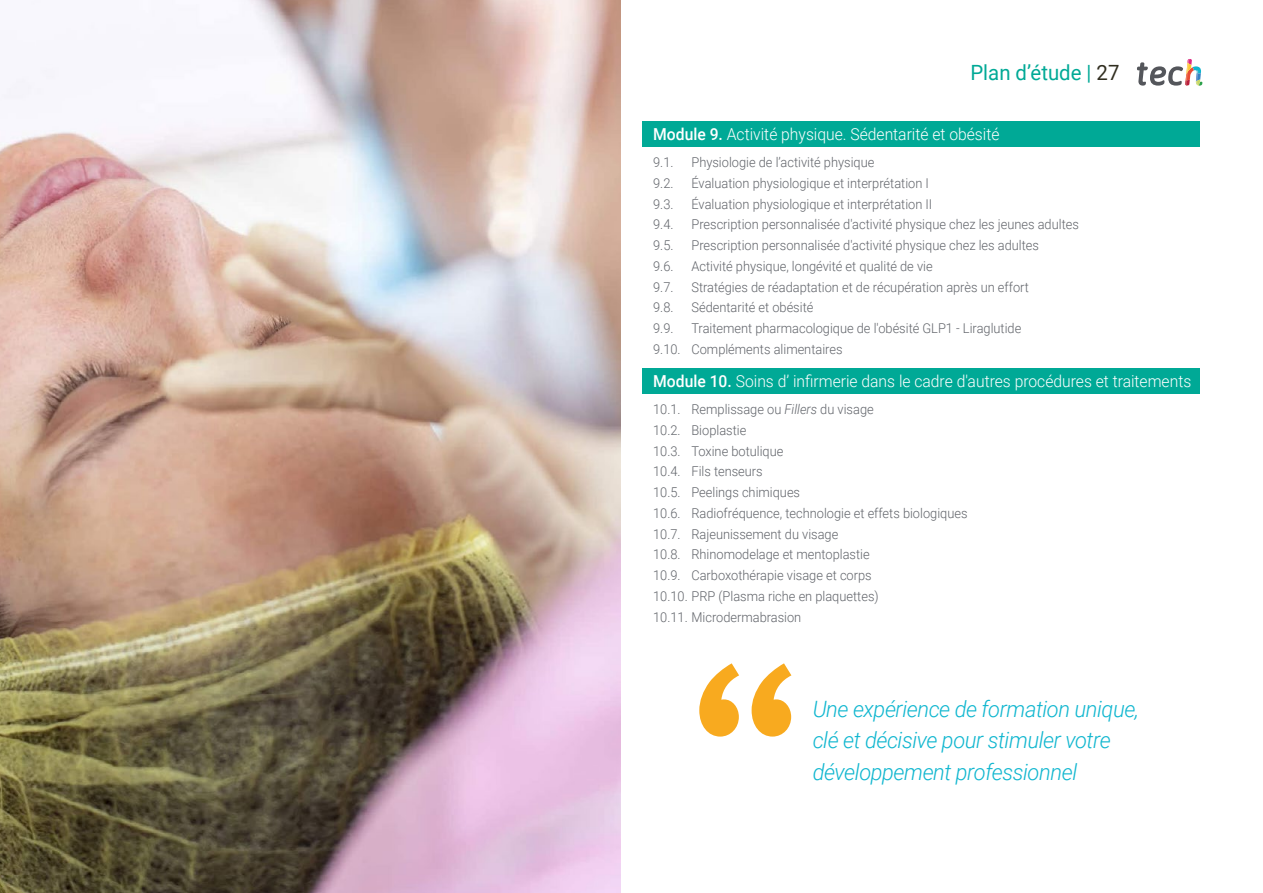
<style>
.page{position:relative;width:1263px;height:893px;background:#fff}
.page>*{position:absolute;margin:0;border:0;box-sizing:border-box;transform-origin:0 0}
.t1{font:italic 300 22.5px/31.5px "Roboto";letter-spacing:-.02em;color:#0fb6cf}
.t2{font:21px "Roboto";color:#00a996}
.t3{font:300 16.5px "Roboto";color:#fff;scale:.95 1}
.t4{font:300 13.5px/20.7px "Roboto";color:#61646a;scale:.95 1}
.s1{color:#312e20}
.s2{font-weight:500}
.s3{font-style:italic}
</style>
<div class="page">
<div style="left:642px;top:121px;width:557px;height:25px;background:#00a996"></div>
<div style="left:642px;top:368px;width:557px;height:25px;background:#00a996"></div>
<img style="left:0;top:0;width:621px;height:893px">
<svg style="left:1137px;top:59px;width:65px;height:27px"></svg>
<svg style="left:699px;top:663px;width:92px;height:74px"></svg>
<h2 class="t2" style="left:970px;top:57px;width:151px">Plan d’étude | <span class="s1">27</span></h2>
<p class="t3" style="left:653px;top:123px;width:366px"><span class="s2">Module 9.</span> Activité physique. Sédentarité et obésité</p>
<p class="t4" style="left:653px;top:151px;width:23px">9.1.</p>
<p class="t4" style="left:691px;top:151px;width:194px">Physiologie de l’activité physique</p>
<p class="t4" style="left:653px;top:172px;width:23px">9.2.</p>
<p class="t4" style="left:691px;top:172px;width:251px">Évaluation physiologique et interprétation I</p>
<p class="t4" style="left:653px;top:193px;width:23px">9.3.</p>
<p class="t4" style="left:691px;top:193px;width:255px">Évaluation physiologique et interprétation II</p>
<p class="t4" style="left:653px;top:214px;width:23px">9.4.</p>
<p class="t4" style="left:691px;top:214px;width:409px">Prescription personnalisée d'activité physique chez les jeunes adultes</p>
<p class="t4" style="left:653px;top:234px;width:23px">9.5.</p>
<p class="t4" style="left:691px;top:234px;width:367px">Prescription personnalisée d'activité physique chez les adultes</p>
<p class="t4" style="left:653px;top:255px;width:23px">9.6.</p>
<p class="t4" style="left:691px;top:255px;width:255px">Activité physique, longévité et qualité de vie</p>
<p class="t4" style="left:653px;top:276px;width:23px">9.7.</p>
<p class="t4" style="left:691px;top:276px;width:357px">Stratégies de réadaptation et de récupération après un effort</p>
<p class="t4" style="left:653px;top:297px;width:23px">9.8.</p>
<p class="t4" style="left:691px;top:297px;width:130px">Sédentarité et obésité</p>
<p class="t4" style="left:653px;top:317px;width:23px">9.9.</p>
<p class="t4" style="left:653px;top:317px;width:389px;text-indent:38px">Traitement pharmacologique de l'obésité GLP1 - Liraglutide<br>9.10. Compléments alimentaires</p>
<p class="t3" style="left:653px;top:370px;width:568px"><span class="s2">Module 10.</span> Soins d’ infirmerie dans le cadre d'autres procédures et traitements</p>
<p class="t4" style="left:653px;top:398px;width:332px">10.1. Remplissage ou <span class="s3">Fillers</span> du visage<br>10.2. Bioplastie<br>10.3. Toxine botulique<br>10.4. Fils tenseurs<br>10.5. Peelings chimiques<br>10.6. Radiofréquence, technologie et effets biologiques<br>10.7. Rajeunissement du visage<br>10.8. Rhinomodelage et mentoplastie<br>10.9. Carboxothérapie visage et corps<br>10.10. PRP (Plasma riche en plaquettes)<br>10.11. Microdermabrasion</p>
<h1 class="t1" style="left:813px;top:692px;width:328px">Une expérience de formation unique, clé et décisive pour stimuler votre développement professionnel</h1>
</div>
